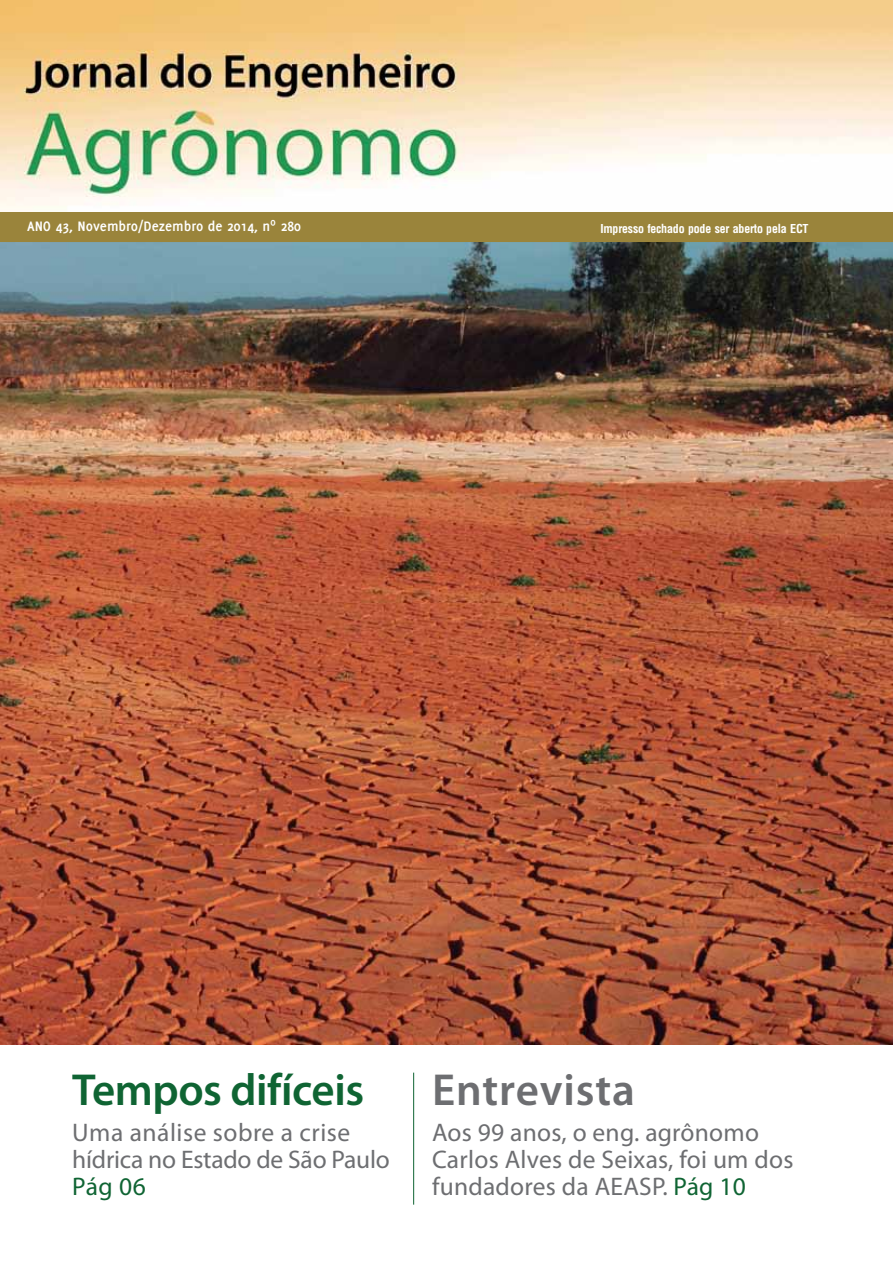
<style>
.page{position:relative;width:893px;height:1263px;background:#fff}
.page>*{position:absolute;margin:0;border:0;box-sizing:border-box;transform-origin:0 0}
.t1{font:600 45px "Myriad Pro";letter-spacing:-.01em;color:#0f6433}
.t2{font:600 45px "Myriad Pro";letter-spacing:.02em;color:#6d6e71}
.t3{font:25.5px/27px "Myriad Pro";letter-spacing:.01em;color:#6d6e71}
.t4{font:25.5px "Myriad Pro";color:#0f6433}
.t5{font:700 15px "Delicious";color:#fff}
.t6{font:700 12px "Arena Condensed";letter-spacing:-.02em;color:#fff}
.s1{color:#0f6433}
</style>
<div class="page">
<img style="left:0;top:242px;width:893px;height:802px">
<img style="left:0;top:0;width:893px;height:213px">
<div style="left:0;top:213px;width:893px;height:29px;background:#9a843b"></div>
<hr style="left:413px;top:1073px;width:1px;height:132px;background:#0f6433">
<p class="t5" style="left:27px;top:217px;width:275px">ANO 43, Novembro/Dezembro de 2014, nº 280</p>
<p class="t6" style="left:600px;top:221px;width:210px">Impresso fechado pode ser aberto pela ECT</p>
<h1 class="t1" style="left:72px;top:1061px;width:293px">Tempos difíceis</h1>
<h1 class="t2" style="left:432px;top:1061px;width:205px">Entrevista</h1>
<p class="t3" style="left:72px;top:1118px;width:319px">Uma análise sobre a crise hídrica no Estado de São Paulo</p>
<p class="t4" style="left:72px;top:1171px;width:75px">Pág 06</p>
<p class="t3" style="left:432px;top:1118px;width:363px">Aos 99 anos, o eng. agrônomo<br>Carlos Alves de Seixas, foi um dos fundadores da AEASP. <span class="s1">Pág 10</span></p>
</div>
